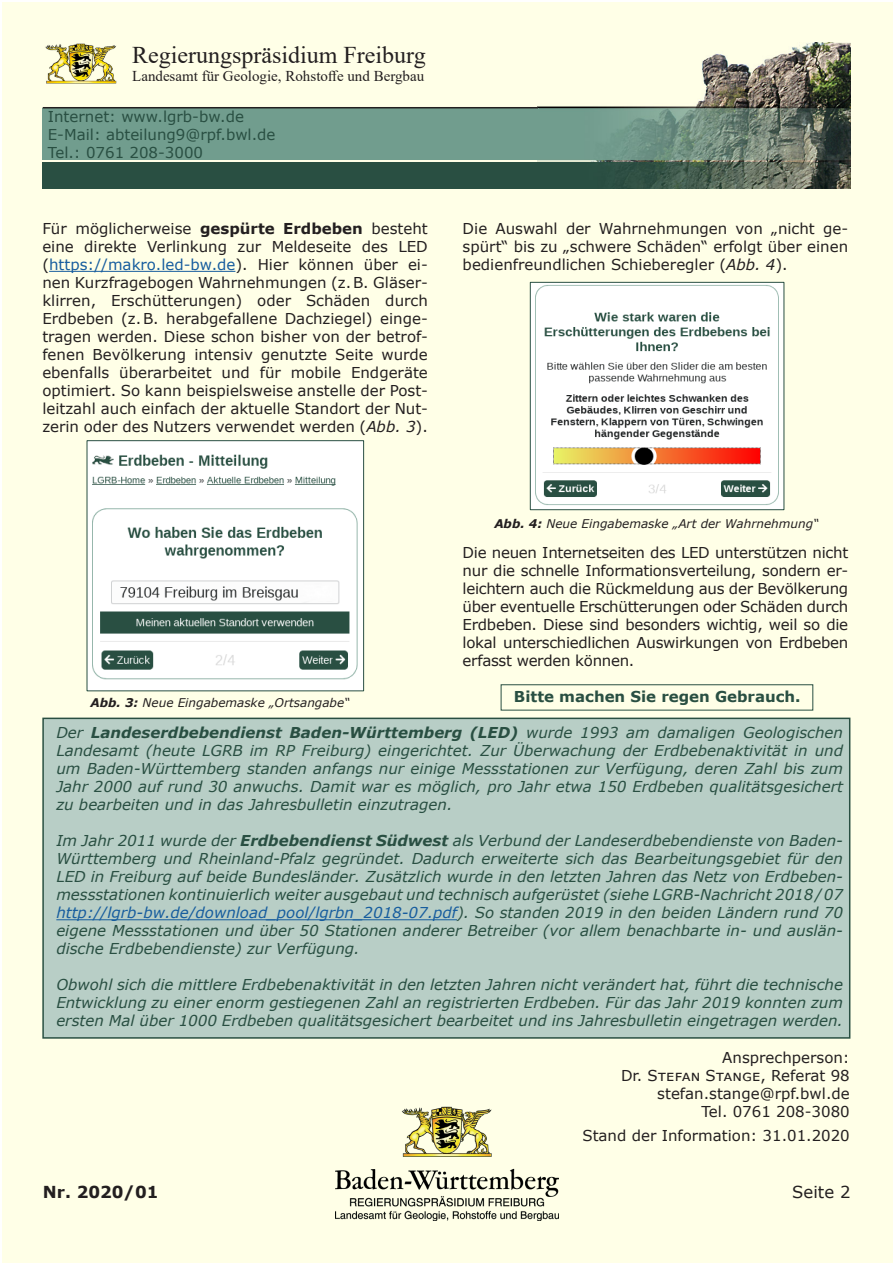
<style>
.page{position:relative;width:893px;height:1263px;background:#fff}
.page>*{position:absolute;margin:0;border:0;box-sizing:border-box;transform-origin:0 0}
.t1{font:24px "Times New Roman";color:#231f20}
.t2{font:700 16.5px "Verdana";color:#231f20}
.t3{font:16.5px "Verdana";color:#231f20}
.t4{font:italic 15px/18px "Verdana";color:#294f42;text-align:justify}
.t5{font:15px/18px "Verdana";color:#231f20;text-align:justify}
.t6{font:15px/18px "Verdana";color:#294f42}
.t7{font:15px "Times New Roman";color:#231f20}
.t8{font:700 15px "Verdana";color:#294f42}
.t9{font:italic 12px "Verdana";color:#231f20}
.s1{font-weight:700}
.s2{color:#175d9e}
.s3{font-style:italic}
</style>
<div class="page">
<div style="left:2px;top:2px;width:891px;height:1261px;background:#ffffe7"></div>
<img style="left:537px;top:43px;width:313px;height:146px">
<div style="left:43px;top:162px;width:496px;height:27px;background:#294f42"></div>
<div style="left:43px;top:108px;width:496px;height:52px;background:#719d8e"></div>
<hr style="left:43px;top:107px;width:495px;height:1px;background:#231f20">
<img style="left:45px;top:43px;width:72px;height:41px">
<img style="left:335px;top:1106px;width:223px;height:114px">
<hr style="left:49px;top:271px;width:186px;height:1px;background:#175d9e">
<div style="left:501px;top:684px;width:312px;height:26px;border:1px solid #294f42"></div>
<div style="left:42px;top:718px;width:808px;height:321px;background:#b8cec6;border:2px solid #294f42"></div>
<hr style="left:56px;top:919px;width:401px;height:1px;background:#175d9e">
<img style="left:532px;top:284px;width:250px;height:224px">
<div style="left:530px;top:282px;width:254px;height:228px;border:1px solid #294f42"></div>
<img style="left:89px;top:442px;width:273px;height:247px">
<div style="left:87px;top:440px;width:277px;height:251px;border:1px solid #294f42"></div>
<h1 class="t1" style="left:132px;top:38px;width:295px">Regierungspräsidium Freiburg</h1>
<p class="t7" style="left:132px;top:66px;width:294px">Landesamt für Geologie, Rohstoffe und Bergbau</p>
<p class="t6" style="left:48px;top:108px;width:229px">Internet: www.lgrb-bw.de<br>E-Mail: abteilung9@rpf.bwl.de<br>Tel.: 0761 208-3000</p>
<p class="t5" style="left:42px;top:219px;width:387px">Für möglicherweise <span class="s1">gespürte Erdbeben</span> besteht eine direkte Verlinkung zur Meldeseite des LED (<span class="s2">https://makro.led-bw.de</span>). Hier können über ei&shy;nen Kurzfragebogen Wahrnehmungen (z.B. Gläser&shy;klirren, Erschütterungen) oder Schäden durch Erdbeben (z.B. herabgefallene Dachziegel) einge&shy;tragen werden. Diese schon bisher von der betrof&shy;fenen Bevölkerung intensiv genutzte Seite wurde ebenfalls überarbeitet und für mobile Endgeräte optimiert. So kann beispielsweise anstelle der Post&shy;leitzahl auch einfach der aktuelle Standort der Nut&shy;zerin oder des Nutzers verwendet werden (<span class="s3">Abb. 3</span>).</p>
<p class="t5" style="left:463px;top:219px;width:387px">Die Auswahl der Wahrnehmungen von „nicht ge&shy;spürt“ bis zu „schwere Schäden“ erfolgt über einen bedienfreundlichen Schieberegler (<span class="s3">Abb. 4</span>).</p>
<p class="t9" style="left:494px;top:515px;width:326px"><span class="s1">Abb. 4:</span> Neue Eingabemaske „Art der Wahrnehmung“</p>
<p class="t5" style="left:463px;top:543px;width:387px">Die neuen Internetseiten des LED unterstützen nicht nur die schnelle Informationsverteilung, sondern er&shy;leichtern auch die Rückmeldung aus der Bevölkerung über eventuelle Erschütterungen oder Schäden durch Erdbeben. Diese sind besonders wichtig, weil so die lokal unterschiedlichen Auswirkungen von Erdbeben erfasst werden können.</p>
<p class="t8" style="left:514px;top:686px;width:288px">Bitte machen Sie regen Gebrauch.</p>
<p class="t4" style="left:56px;top:724px;width:788px">Der <span class="s1">Landeserdbebendienst Baden-Württemberg (LED)</span> wurde 1993 am damaligen Geologischen Landesamt (heute LGRB im RP Freiburg) eingerichtet. Zur Überwachung der Erdbebenaktivität in und um Baden-Württemberg standen anfangs nur einige Messstationen zur Verfügung, deren Zahl bis zum Jahr 2000 auf rund 30 anwuchs. Damit war es möglich, pro Jahr etwa 150 Erdbeben qualitätsgesichert zu bearbeiten und in das Jahresbulletin einzutragen.</p>
<p class="t4" style="left:56px;top:832px;width:788px;text-align:left">Im Jahr 2011 wurde der <span class="s1">Erdbebendienst Südwest</span> als Verbund der Landeserdbebendienste von Baden-Württemberg und Rheinland-Pfalz gegründet. Dadurch erweiterte sich das Bearbeitungsgebiet für den LED in Freiburg auf beide Bundesländer. Zusätzlich wurde in den letzten Jahren das Netz von Erdbeben&shy;messstationen kontinuierlich weiter ausgebaut und technisch aufgerüstet (siehe LGRB-Nachricht 2018/07 <span class="s2">http://lgrb-bw.de/download_pool/lgrbn_2018-07.pdf</span>). So standen 2019 in den beiden Ländern rund 70 eigene Messstationen und über 50 Stationen anderer Betreiber (vor allem benachbarte in- und auslän&shy;dische Erdbebendienste) zur Verfügung.</p>
<p class="t4" style="left:56px;top:976px;width:788px">Obwohl sich die mittlere Erdbebenaktivität in den letzten Jahren nicht verändert hat, führt die technische Entwicklung zu einer enorm gestiegenen Zahl an registrierten Erdbeben. Für das Jahr 2019 konnten zum ersten Mal über 1000 Erdbeben qualitätsgesichert bearbeitet und ins Jahresbulletin eingetragen werden.</p>
<p class="t9" style="left:91px;top:694px;width:261px"><span class="s1">Abb. 3:</span> Neue Eingabemaske „Ortsangabe“</p>
<p class="t5" style="left:722px;top:1048px;width:129px">Ansprechperson:</p>
<p class="t5" style="left:621px;top:1066px;width:230px">Dr. Stefan Stange, Referat 98</p>
<p class="t5" style="left:657px;top:1084px;width:194px">stefan.stange@rpf.bwl.de</p>
<p class="t5" style="left:701px;top:1102px;width:150px">Tel. 0761 208-3080</p>
<p class="t5" style="left:582px;top:1126px;width:269px">Stand der Information: 31.01.2020</p>
<p class="t2" style="left:43px;top:1180px;width:117px">Nr. 2020/01</p>
<p class="t3" style="left:792px;top:1181px;width:60px">Seite 2</p>
</div>
